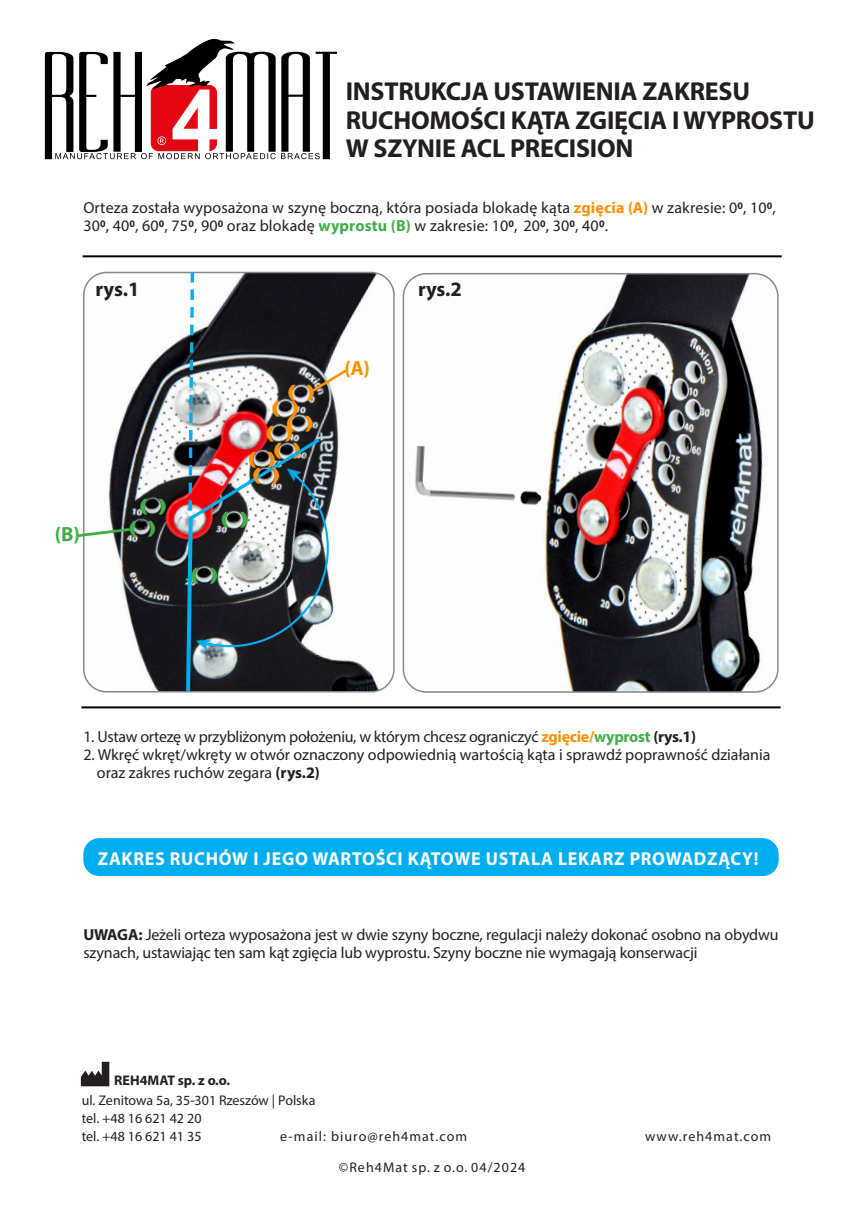
<style>
.page{position:relative;width:862px;height:1214px;background:#fff}
.page>*{position:absolute;margin:0;border:0;box-sizing:border-box;transform-origin:0 0}
.t1{font:700 26px/28.4px "Myriad Pro";letter-spacing:-.01em;color:#231f20}
.t2{font:700 20.6px "Myriad Pro";color:#231f20}
.t3{font:700 20.6px "Myriad Pro";color:#ff9000}
.t4{font:700 20.6px "Myriad Pro";color:#40ae49}
.t5{font:700 18.8px "Myriad Pro";letter-spacing:.04em;color:#fff;scale:.96 1}
.t6{font:900 16.6px "Arial";color:#ff9000;scale:1.45 1}
.t7{font:900 16.6px "Arial";color:#40ae49;scale:1.45 1}
.t8{font:16px/18px "Myriad Pro";letter-spacing:-.005em;color:#231f20}
.t9{font:14px "Myriad Pro";color:#231f20}
.t10{font:14px "Myriad Pro";letter-spacing:.075em;color:#231f20}
.t11{font:700 14px "Myriad Pro";color:#231f20}
.s1{font-weight:700;color:#ff9000}
.s2{font-weight:700;color:#40ae49}
.s3{font-weight:700}
</style>
<div class="page">
<img style="left:84px;top:272px;width:310px;height:419px">
<div style="left:83px;top:272px;width:312px;height:420px;border:2px solid #86888b;border-radius:23px"></div>
<div style="left:84px;top:839px;width:693px;height:36px;background:#00aeef;border-radius:15px"></div>
<div style="left:83px;top:838px;width:695px;height:38px;border:2px solid #00aeef;border-radius:15px"></div>
<hr style="left:83px;top:255px;width:698px;height:2px;background:#000">
<img style="left:403px;top:274px;width:375px;height:418px">
<div style="left:403px;top:273px;width:375px;height:419px;border:2px solid #86888b;border-radius:23px"></div>
<img style="left:407px;top:436px;width:142px;height:74px">
<hr style="left:81px;top:706px;width:699px;height:2px;background:#000">
<svg style="left:76px;top:526px;width:57px;height:13px"></svg>
<img style="left:184px;top:271px;width:166px;height:422px">
<svg style="left:81px;top:1061px;width:28px;height:25px"></svg>
<svg style="left:45px;top:39px;width:292px;height:120px"></svg>
<p class="t1" style="left:346px;top:76px;width:470px">INSTRUKCJA USTAWIENIA ZAKRESU<br>RUCHOMOŚCI KĄTA ZGIĘCIA I WYPROSTU<br>W SZYNIE ACL PRECISION</p>
<p class="t8" style="left:83px;top:198px;width:694px">Orteza została wyposażona w szynę boczną, która posiada blokadę kąta <span class="s1">zgięcia (A)</span> w zakresie: 0<sup>0</sup>, 10<sup>0</sup>,<br>30<sup>0</sup>, 40<sup>0</sup>, 60<sup>0</sup>, 75<sup>0</sup>, 90<sup>0</sup> oraz blokadę <span class="s2">wyprostu (B)</span> w zakresie: 10<sup>0</sup>, 20<sup>0</sup>, 30<sup>0</sup>, 40<sup>0</sup>.</p>
<p class="t2" style="left:95px;top:275px;width:45px">rys.1</p>
<p class="t4" style="left:55px;top:520px;width:27px">(B)</p>
<p class="t7" style="left:139px;top:493px;width:21px">( )</p>
<p class="t7" style="left:128px;top:515px;width:21px">( )</p>
<p class="t6" style="left:287px;top:379px;width:21px">( )</p>
<p class="t6" style="left:271px;top:394px;width:21px">( )</p>
<p class="t6" style="left:286px;top:410px;width:21px">( )</p>
<p class="t6" style="left:265px;top:419px;width:21px">( )</p>
<p class="t6" style="left:248px;top:446px;width:21px">( )</p>
<p class="t6" style="left:273px;top:437px;width:21px">( )</p>
<p class="t6" style="left:252px;top:462px;width:21px">( )</p>
<p class="t7" style="left:221px;top:506px;width:21px">( )</p>
<p class="t7" style="left:190px;top:562px;width:21px">( )</p>
<p class="t3" style="left:344px;top:354px;width:27px">(A)</p>
<p class="t2" style="left:418px;top:275px;width:45px">rys.2</p>
<p class="t8" style="left:83px;top:727px;width:614px">1. Ustaw ortezę w przybliżonym położeniu, w którym chcesz ograniczyć <span class="s1">zgięcie/</span><span class="s2">wyprost</span> <span class="s3">(rys.1)</span></p>
<p class="t8" style="left:83px;top:745px;width:689px">2. Wkręć wkręt/wkręty w otwór oznaczony odpowiednią wartością kąta i sprawdź poprawność działania</p>
<p class="t8" style="left:97px;top:763px;width:224px">oraz zakres ruchów zegara <span class="s3">(rys.2)</span></p>
<p class="t5" style="left:98px;top:846px;width:689px">ZAKRES RUCHÓW I JEGO WARTOŚCI KĄTOWE USTALA LEKARZ PROWADZĄCY!</p>
<p class="t8" style="left:83px;top:925px;width:697px"><span class="s3">UWAGA:</span> Jeżeli orteza wyposażona jest w dwie szyny boczne, regulacji należy dokonać osobno na obydwu szynach, ustawiając ten sam kąt zgięcia lub wyprostu. Szyny boczne nie wymagają konserwacji</p>
<p class="t11" style="left:114px;top:1070px;width:117px">REH4MAT sp. z o.o.</p>
<p class="t9" style="left:82px;top:1091px;width:235px">ul. Zenitowa 5a, 35-301 Rzeszów | Polska</p>
<p class="t9" style="left:82px;top:1109px;width:121px">tel. +48 16 621 42 20</p>
<p class="t9" style="left:82px;top:1127px;width:121px">tel. +48 16 621 41 35</p>
<p class="t10" style="left:280px;top:1127px;width:188px">e-mail: biuro@reh4mat.com</p>
<p class="t10" style="left:645px;top:1127px;width:128px">www.reh4mat.com</p>
<p class="t10" style="left:339px;top:1158px;width:188px">©Reh4Mat sp. z o.o. 04/2024</p>
</div>
